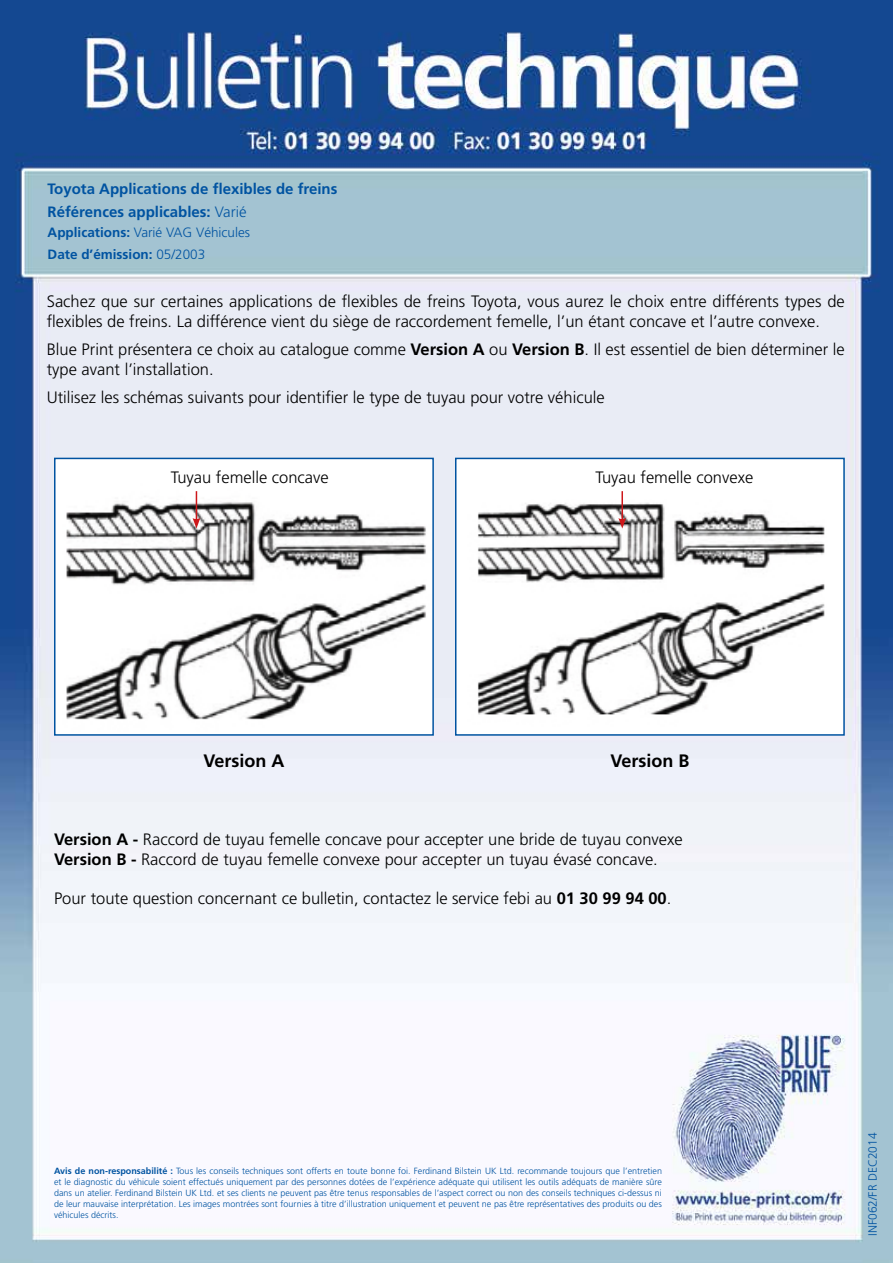
<style>
.page{position:relative;width:893px;height:1263px;background:#fff}
.page>*{position:absolute;margin:0;border:0;box-sizing:border-box;transform-origin:0 0}
.t1{font:700 18px "Frutiger";color:#000}
.t2{font:300 16.5px/19.8px "Frutiger";color:#000}
.t3{font:700 15px/22.2px "Frutiger";color:#0053a1}
.t4{font:700 13.5px/22.2px "Frutiger";color:#0053a1}
.t5{font:300 12px "Frutiger";color:#0053a1}
.t6{font:300 9px/10.8px "Frutiger";color:#0053a1;text-align:justify}
.s1{font-weight:300}
.s2{font-weight:700}
</style>
<div class="page">
<img style="left:0;top:0;width:893px;height:1263px">
<img style="left:57px;top:461px;width:374px;height:272px">
<div style="left:54px;top:458px;width:380px;height:278px;border:2px solid #0053a1"></div>
<img style="left:458px;top:461px;width:381px;height:272px">
<div style="left:455px;top:458px;width:390px;height:278px;border:2px solid #0053a1"></div>
<svg style="left:193px;top:491px;width:7px;height:38px"></svg>
<hr style="left:621px;top:491px;width:2px;height:29px;background:#cd171a">
<svg style="left:618px;top:518px;width:8px;height:11px"></svg>
<p class="t3" style="left:48px;top:178px;width:291px">Toyota Applications de flexibles de freins<br>Références applicables: <span class="s1">Varié</span></p>
<p class="t4" style="left:48px;top:221px;width:204px">Applications: <span class="s1">Varié VAG Véhicules<br></span>Date d’émission: <span class="s1">05/2003</span></p>
<p class="t2" style="left:47px;top:291px;width:800px">Sachez que sur certaines applications de flexibles de freins Toyota, vous aurez le choix entre différents types de flexibles de freins. La différence vient du siège de raccordement femelle, l’un étant concave et l’autre convexe.</p>
<p class="t2" style="left:47px;top:339px;width:799px">Blue Print présentera ce choix au catalogue comme <span class="s2">Version A</span> ou <span class="s2">Version B</span>. Il est essentiel de bien déterminer le type avant l’installation.</p>
<p class="t2" style="left:47px;top:388px;width:559px">Utilisez les schémas suivants pour identifier le type de tuyau pour votre véhicule</p>
<p class="t2" style="left:171px;top:467px;width:159px">Tuyau femelle concave</p>
<p class="t2" style="left:595px;top:467px;width:159px">Tuyau femelle convexe</p>
<p class="t1" style="left:203px;top:750px;width:83px">Version A</p>
<p class="t1" style="left:610px;top:750px;width:81px">Version B</p>
<p class="t2" style="left:54px;top:829px;width:630px"><span class="s2">Version A -</span> Raccord de tuyau femelle concave pour accepter une bride de tuyau convexe<br><span class="s2">Version B -</span> Raccord de tuyau femelle convexe pour accepter un tuyau évasé concave.</p>
<p class="t2" style="left:54px;top:889px;width:619px">Pour toute question concernant ce bulletin, contactez le service febi au <span class="s2">01 30 99 94 00</span>.</p>
<p class="t6" style="left:54px;top:1166px;width:609px"><span class="s2">Avis de non-responsabilité :</span> Tous les conseils techniques sont offerts en toute bonne foi. Ferdinand Bilstein UK Ltd. recommande toujours que l’entretien et le diagnostic du véhicule soient effectués uniquement par des personnes dotées de l’expérience adéquate qui utilisent les outils adéquats de manière sûre dans un atelier. Ferdinand Bilstein UK Ltd. et ses clients ne peuvent pas être tenus responsables de l’aspect correct ou non des conseils techniques ci-dessus ni de leur mauvaise interprétation. Les images montrées sont fournies à titre d’illustration uniquement et peuvent ne pas être représentatives des produits ou des véhicules décrits.</p>
<p class="t5" style="left:866px;top:1236px;width:105px;rotate:-90deg">INF062/FR DEC2014</p>
</div>
